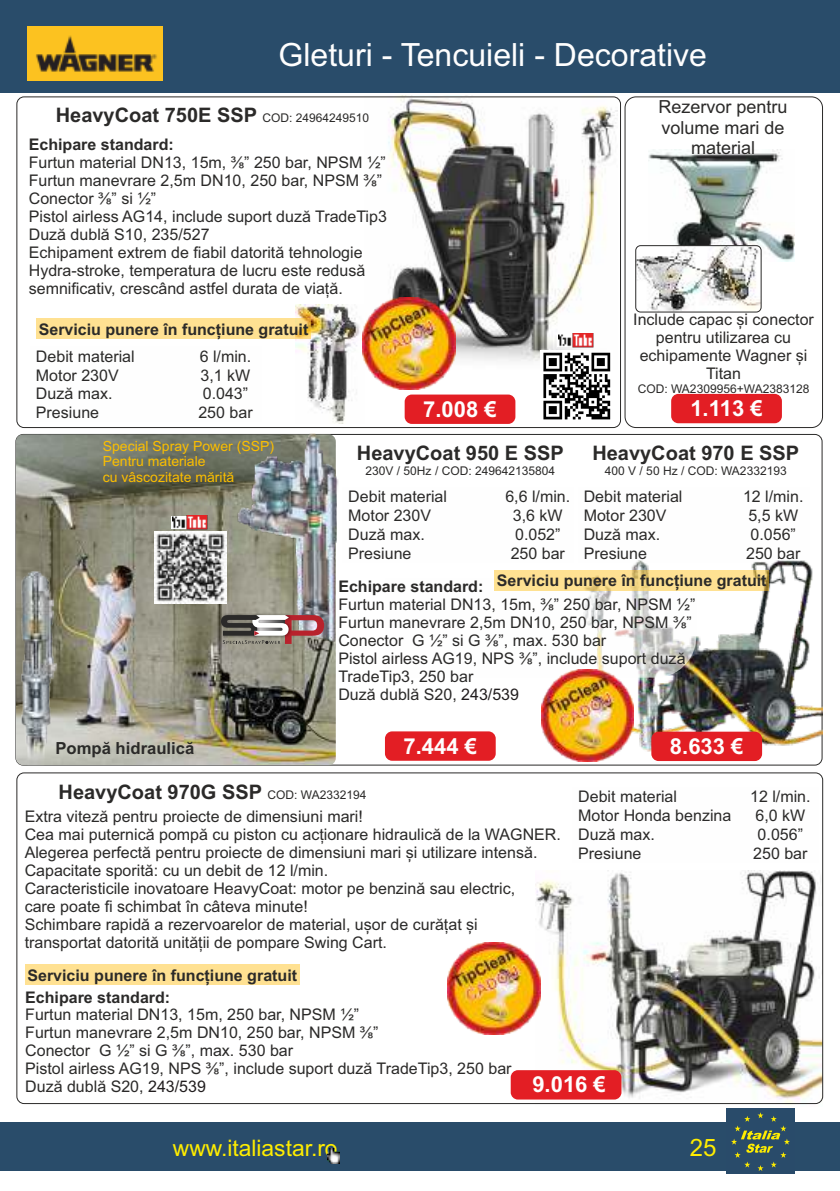
<style>
.page{position:relative;width:840px;height:1191px;background:#fff}
.page>*{position:absolute;margin:0;border:0;box-sizing:border-box;transform-origin:0 0}
.t1{font:32px "Arial";color:#fefefe}
.t2{font:24px "Arial";color:#ffed00}
.t3{font:22.8px "Arial";color:#ffed00}
.t4{font:700 22px "Arial";color:#fefefe}
.t5{font:700 20px "Arial";color:#2b2a29}
.t6{font:18px/20.2px "Arial";color:#2b2a29;text-align:center}
.t7{font:700 16.6px "Arial";color:#2b2a29}
.t8{font:16px/17.8px "Arial";color:#2b2a29}
.t9{font:700 16px "Arial";color:#2b2a29}
.t10{font:14px/15.6px "Arial";color:#fbbe00}
.t11{font:12px "Arial";color:#2b2a29}
.s1{font-weight:400;font-size:12px}
.s2{color:#211d1e}
</style>
<div class="page">
<div style="left:0;top:1122px;width:839px;height:48px;background:#294c6a"></div>
<div style="left:0;top:0;width:839px;height:93px;background:#294c6a"></div>
<img style="left:327px;top:1148px;width:12px;height:15px">
<div style="left:726px;top:1108px;width:68px;height:66px;background:#294b6a"></div>
<svg style="left:731px;top:1112px;width:58px;height:59px"></svg>
<img style="left:364px;top:95px;width:252px;height:266px">
<svg style="left:540px;top:350px;width:72px;height:70px"></svg>
<svg style="left:543px;top:353px;width:66px;height:66px"></svg>
<div style="left:557px;top:334px;width:19px;height:12px;background:#fff"></div>
<img style="left:558px;top:333px;width:36px;height:15px">
<img style="left:295px;top:304px;width:65px;height:119px">
<div style="left:404px;top:394px;width:111px;height:30px;background:#e31e24;border-radius:7px"></div>
<img style="left:648px;top:150px;width:146px;height:111px">
<img style="left:635px;top:246px;width:125px;height:66px;border-radius:5px">
<div style="left:635px;top:245px;width:126px;height:67px;border:1px solid #2b2a29;border-radius:5px"></div>
<div style="left:624px;top:97px;width:198px;height:331px;border:1px solid #2b2a29;border-radius:11px"></div>
<div style="left:670px;top:394px;width:111px;height:29px;background:#e31e24;border-radius:7px"></div>
<img style="left:16px;top:434px;width:319px;height:331px;border-radius:7px">
<img style="left:230px;top:433px;width:123px;height:215px">
<img style="left:219px;top:613px;width:31px;height:25px">
<img style="left:250px;top:613px;width:42px;height:2px">
<svg style="left:221px;top:615px;width:103px;height:29px"></svg>
<img style="left:15px;top:567px;width:44px;height:199px">
<img style="left:573px;top:560px;width:248px;height:206px">
<svg style="left:494px;top:590px;width:201px;height:87px"></svg>
<div style="left:385px;top:731px;width:110px;height:29px;background:#e31e24;border-radius:7px"></div>
<div style="left:651px;top:731px;width:110px;height:30px;background:#e31e24;border-radius:7px"></div>
<img style="left:535px;top:870px;width:287px;height:235px">
<div style="left:510px;top:1070px;width:111px;height:29px;background:#e31e24;border-radius:7px"></div>
<div style="left:36px;top:319px;width:274px;height:20px;background:#ffe192"></div>
<div style="left:494px;top:570px;width:274px;height:20px;background:#ffc425;opacity:.5"></div>
<div style="left:25px;top:964px;width:274px;height:21px;background:#ffe192"></div>
<div style="left:171px;top:516px;width:19px;height:12px;background:#fff"></div>
<img style="left:172px;top:515px;width:36px;height:15px">
<img style="left:154px;top:531px;width:72px;height:72px">
<img style="left:27px;top:27px;width:135px;height:54px">
<img style="left:362px;top:297px;width:93px;height:92px">
<img style="left:541px;top:669px;width:92px;height:92px">
<img style="left:447px;top:942px;width:93px;height:92px">
<h1 class="t1" style="left:278px;top:43px;width:429px">Gleturi - Tencuieli - Decorative</h1>
<p class="t5" style="left:56px;top:108px;width:315px">HeavyCoat 750E SSP <span class="s1">COD: 24964249510</span></p>
<p class="t9" style="left:29px;top:139px;width:146px">Echipare standard:</p>
<p class="t8" style="left:29px;top:155px;width:359px">Furtun material DN13, 15m, ⅜” 250 bar, NPSM ½” Furtun manevrare 2,5m DN10, 250 bar, NPSM ⅜” Conector ⅜” si ½”<br>Pistol airless AG14, include suport duză TradeTip3<br>Duză dublă S10, 235/527<br>Echipament extrem de fiabil datorită tehnologie Hydra-stroke, temperatura de lucru este redusă semnificativ, crescând astfel durata de viață.</p>
<p class="t9" style="left:39px;top:323px;width:271px">Serviciu punere în funcțiune gratuit</p>
<p class="t8" style="left:36px;top:348px;width:100px">Debit material</p>
<p class="t8" style="left:199px;top:348px;width:53px">6 l/min.</p>
<p class="t8" style="left:36px;top:367px;width:84px">Motor 230V</p>
<p class="t8" style="left:200px;top:367px;width:51px">3,1 kW</p>
<p class="t8" style="left:36px;top:386px;width:78px">Duză max.</p>
<p class="t8" style="left:203px;top:386px;width:47px">0.043”</p>
<p class="t8" style="left:36px;top:405px;width:65px">Presiune</p>
<p class="t8" style="left:198px;top:405px;width:56px">250 bar</p>
<p class="t10" style="left:103px;top:439px;width:173px">Special Spray Power (SSP)<br>Pentru materiale<br>cu vâscozitate mărită</p>
<h3 class="t4" style="left:423px;top:401px;width:75px">7.008 €</h3>
<p class="t5" style="left:356px;top:445px;width:208px">HeavyCoat 950 E SSP</p>
<p class="t11" style="left:365px;top:466px;width:191px">230V / 50Hz / COD: 249642135804</p>
<p class="t8" style="left:348px;top:489px;width:100px">Debit material</p>
<p class="t8" style="left:505px;top:489px;width:66px">6,6 l/min.</p>
<p class="t8" style="left:348px;top:508px;width:84px">Motor 230V</p>
<p class="t8" style="left:512px;top:508px;width:51px">3,6 kW</p>
<p class="t8" style="left:348px;top:527px;width:78px">Duză max.</p>
<p class="t8" style="left:515px;top:527px;width:47px">0.052”</p>
<p class="t8" style="left:348px;top:546px;width:65px">Presiune</p>
<p class="t8" style="left:510px;top:546px;width:56px">250 bar</p>
<p class="t6" style="left:658px;top:99px;width:131px">Rezervor pentru volume mari de material</p>
<p class="t8" style="left:633px;top:312px;width:182px;text-align:center">Include capac și conector pentru utilizarea cu echipamente Wagner și<br>Titan</p>
<p class="t11" style="left:637px;top:384px;width:173px">COD: WA2309956+WA2383128</p>
<h3 class="t4" style="left:690px;top:400px;width:74px">1.113 €</h3>
<p class="t5" style="left:592px;top:445px;width:208px">HeavyCoat 970 E SSP</p>
<p class="t11" style="left:604px;top:466px;width:183px">400 V / 50 Hz / COD: WA2332193</p>
<p class="t8" style="left:583px;top:489px;width:100px">Debit material</p>
<p class="t8" style="left:742px;top:489px;width:62px">12 l/min.</p>
<p class="t8" style="left:583px;top:508px;width:84px">Motor 230V</p>
<p class="t8" style="left:748px;top:508px;width:51px">5,5 kW</p>
<p class="t8" style="left:583px;top:527px;width:78px">Duză max.</p>
<p class="t8" style="left:750px;top:527px;width:47px">0.056”</p>
<p class="t8" style="left:583px;top:546px;width:65px">Presiune</p>
<p class="t8" style="left:745px;top:546px;width:56px">250 bar</p>
<p class="t7" style="left:55px;top:742px;width:140px">Pompă hidraulică</p>
<p class="t9" style="left:496px;top:574px;width:271px">Serviciu punere în funcțiune gratuit</p>
<p class="t9" style="left:338px;top:580px;width:146px">Echipare standard:</p>
<p class="t8" style="left:338px;top:597px;width:358px">Furtun material DN13, 15m, ⅜” 250 bar, NPSM ½” Furtun manevrare 2,5m DN10, 250 bar, NPSM ⅜” Conector G ½” si G ⅜”, max. 530 bar<br>Pistol airless AG19, NPS ⅜”, include suport duză TradeTip3, 250 bar<br>Duză dublă S20, <span class="s2">243/539</span></p>
<h3 class="t4" style="left:403px;top:737px;width:75px">7.444 €</h3>
<h3 class="t4" style="left:669px;top:738px;width:75px">8.633 €</h3>
<p class="t5" style="left:58px;top:784px;width:309px">HeavyCoat 970G SSP <span class="s1">COD: WA2332194</span></p>
<p class="t8" style="left:578px;top:789px;width:100px">Debit material</p>
<p class="t8" style="left:749px;top:789px;width:62px">12 l/min.</p>
<p class="t8" style="left:578px;top:808px;width:154px">Motor Honda benzina</p>
<p class="t8" style="left:755px;top:808px;width:51px">6,0 kW</p>
<p class="t8" style="left:578px;top:827px;width:78px">Duză max.</p>
<p class="t8" style="left:757px;top:827px;width:47px">0.056”</p>
<p class="t8" style="left:578px;top:846px;width:65px">Presiune</p>
<p class="t8" style="left:752px;top:846px;width:56px">250 bar</p>
<p class="t8" style="left:25px;top:809px;width:537px">Extra viteză pentru proiecte de dimensiuni mari!<br>Cea mai puternică pompă cu piston cu acționare hidraulică de la WAGNER.<br>Alegerea perfectă pentru proiecte de dimensiuni mari și utilizare intensă.<br>Capacitate sporită: cu un debit de 12 l/min.<br>Caracteristicile inovatoare HeavyCoat: motor pe benzină sau electric,<br>care poate fi schimbat în câteva minute!<br>Schimbare rapidă a rezervoarelor de material, ușor de curățat și<br>transportat datorită unității de pompare Swing Cart.</p>
<p class="t9" style="left:25px;top:991px;width:146px">Echipare standard:</p>
<p class="t8" style="left:25px;top:1007px;width:487px">Furtun material DN13, 15m, 250 bar, NPSM ½”<br>Furtun manevrare 2,5m DN10, 250 bar, NPSM ⅜”<br>Conector G ½” si G ⅜”, max. 530 bar<br>Pistol airless AG19, NPS ⅜”, include suport duză TradeTip3, 250 bar Duză dublă S20, <span class="s2">243/539</span></p>
<p class="t9" style="left:27px;top:969px;width:271px">Serviciu punere în funcțiune gratuit</p>
<h3 class="t4" style="left:532px;top:1076px;width:75px">9.016 €</h3>
<h3 class="t3" style="left:173px;top:1139px;width:166px">www.italiastar.ro</h3>
<h2 class="t2" style="left:689px;top:1138px;width:28px">25</h2>
</div>
